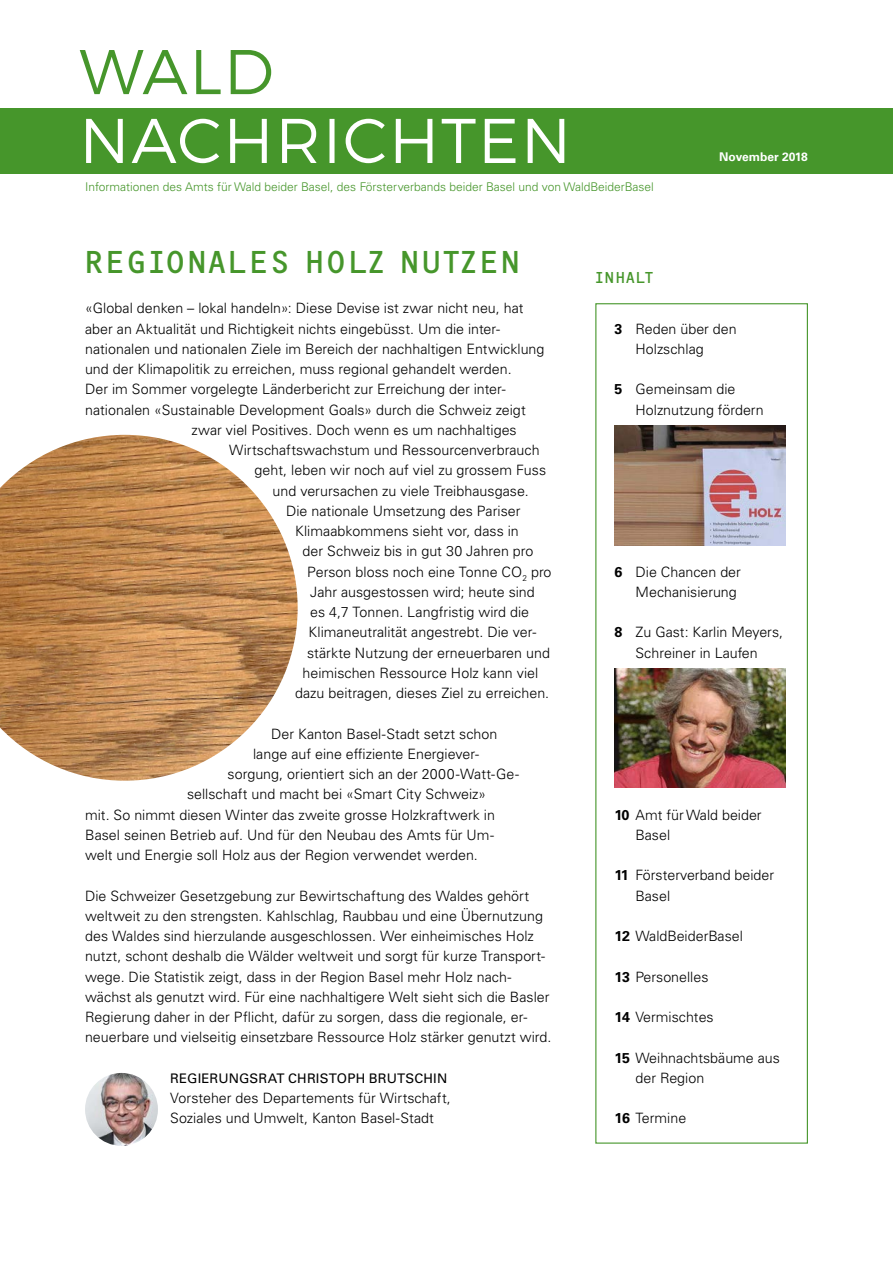
<style>
.page{position:relative;width:893px;height:1263px;background:#fff}
.page>*{position:absolute;margin:0;border:0;box-sizing:border-box;transform-origin:0 0}
.Überschrift_1__grün{font:33px "OCRF Pro";letter-spacing:.01em;color:#46962b}
.t1{font:16.5px "OCRF Pro";letter-spacing:.01em;color:#46962b}
.Fliesstext{font:300 14.25px/20.2px "Univers LT Pro 45";color:#000}
.Inhaltsverzeichnis{font:300 14.25px/20.2px "Univers LT Pro 45";color:#000}
.Name_unter_Text{font:13.2px "Univers LT Pro 55 Roman";letter-spacing:.015em;color:#000}
.t2{font:300 12px "Univers LT Std";color:#46962b}
.t3{font:700 12px "Univers LT Std";color:#fff}
.s1{font-family:"Univers LT Pro 65";font-weight:700}
</style>
<div class="page">
<div style="left:0;top:108px;width:893px;height:65px;background:#46962b"></div>
<svg style="left:86px;top:119px;width:478px;height:44px"></svg>
<svg style="left:80px;top:50px;width:191px;height:44px"></svg>
<img style="left:0;top:435px;width:298px;height:346px">
<img style="left:85px;top:1073px;width:73px;height:73px;border-radius:36px">
<img style="left:614px;top:425px;width:171px;height:120px">
<img style="left:614px;top:669px;width:171px;height:119px">
<div style="left:595px;top:303px;width:213px;height:841px;border:1px solid #46962b"></div>
<p class="t2" style="left:85px;top:179px;width:570px">Informationen des Amts für Wald beider Basel, des Försterverbands beider Basel und von WaldBeiderBasel</p>
<p class="Überschrift_1__grün" style="left:83px;top:235px;width:439px">REGIONALES HOLZ NUTZEN</p>
<p class="t1" style="left:595px;top:264px;width:60px">INHALT</p>
<p class="t3" style="left:719px;top:150px;width:90px">November 2018</p>
<p class="Fliesstext" style="left:85px;top:298px;width:440px">«Global denken – lokal handeln»: Diese Devise ist zwar nicht neu, hat</p>
<p class="Fliesstext" style="left:85px;top:318px;width:416px">aber an Aktualität und Richtigkeit nichts eingebüsst. Um die inter-</p>
<p class="Fliesstext" style="left:85px;top:338px;width:461px">nationalen und nationalen Ziele im Bereich der nachhaltigen Entwicklung</p>
<p class="Fliesstext" style="left:85px;top:358px;width:428px">und der Klimapolitik zu erreichen, muss regional gehandelt werden.</p>
<p class="Fliesstext" style="left:85px;top:379px;width:422px">Der im Sommer vorgelegte Länderbericht zur Erreichung der inter-</p>
<p class="Fliesstext" style="left:85px;top:399px;width:442px">nationalen «Sustainable Development Goals» durch die Schweiz zeigt</p>
<p class="Fliesstext" style="left:192px;top:419px;width:327px">zwar viel Positives. Doch wenn es um nachhaltiges</p>
<p class="Fliesstext" style="left:229px;top:439px;width:312px">Wirtschaftswachstum und Ressourcenverbrauch</p>
<p class="Fliesstext" style="left:255px;top:460px;width:293px">geht, leben wir noch auf viel zu grossem Fuss</p>
<p class="Fliesstext" style="left:273px;top:480px;width:258px">und verursachen zu viele Treibhausgase.</p>
<p class="Fliesstext" style="left:286px;top:500px;width:236px">Die nationale Umsetzung des Pariser</p>
<p class="Fliesstext" style="left:295px;top:520px;width:225px">Klimaabkommens sieht vor, dass in</p>
<p class="Fliesstext" style="left:303px;top:541px;width:232px">der Schweiz bis in gut 30 Jahren pro</p>
<p class="Fliesstext" style="left:307px;top:561px;width:246px">Person bloss noch eine Tonne CO<sub>2</sub> pro</p>
<p class="Fliesstext" style="left:310px;top:581px;width:226px">Jahr ausgestossen wird; heute sind</p>
<p class="Fliesstext" style="left:310px;top:601px;width:221px">es 4,7 Tonnen. Langfristig wird die</p>
<p class="Fliesstext" style="left:309px;top:622px;width:229px">Klimaneutralität angestrebt. Die ver-</p>
<p class="Fliesstext" style="left:307px;top:642px;width:244px">stärkte Nutzung der erneuerbaren und</p>
<p class="Fliesstext" style="left:303px;top:662px;width:237px">heimischen Ressource Holz kann viel</p>
<p class="Fliesstext" style="left:295px;top:682px;width:256px">dazu beitragen, dieses Ziel zu erreichen.</p>
<p class="Fliesstext" style="left:271px;top:723px;width:228px">Der Kanton Basel-Stadt setzt schon</p>
<p class="Fliesstext" style="left:253px;top:743px;width:227px">lange auf eine effiziente Energiever-</p>
<p class="Fliesstext" style="left:228px;top:763px;width:293px">sorgung, orientiert sich an der 2000-Watt-Ge-</p>
<p class="Fliesstext" style="left:187px;top:784px;width:301px">sellschaft und macht bei «Smart City Schweiz»</p>
<p class="Fliesstext" style="left:85px;top:804px;width:411px">mit. So nimmt diesen Winter das zweite grosse Holzkraftwerk in</p>
<p class="Fliesstext" style="left:85px;top:824px;width:411px">Basel seinen Betrieb auf. Und für den Neubau des Amts für Um-</p>
<p class="Fliesstext" style="left:85px;top:844px;width:394px">welt und Energie soll Holz aus der Region verwendet werden.</p>
<p class="Fliesstext" style="left:85px;top:885px;width:468px">Die Schweizer Gesetzgebung zur Bewirtschaftung des Waldes gehört weltweit zu den strengsten. Kahlschlag, Raubbau und eine Übernutzung des Waldes sind hierzulande ausgeschlossen. Wer einheimisches Holz nutzt, schont deshalb die Wälder weltweit und sorgt für kurze Transport&shy;wege. Die Statistik zeigt, dass in der Region Basel mehr Holz nach&shy;wächst als genutzt wird. Für eine nachhaltigere Welt sieht sich die Basler Regierung daher in der Pflicht, dafür zu sorgen, dass die regionale, er&shy;neuerbare und vielseitig einsetzbare Ressource Holz stärker genutzt wird.</p>
<p class="Name_unter_Text" style="left:170px;top:1069px;width:279px">REGIERUNGSRAT CHRISTOPH BRUTSCHIN</p>
<p class="Fliesstext" style="left:170px;top:1087px;width:282px">Vorsteher des Departements für Wirtschaft,<br>Soziales und Umwelt, Kanton Basel-Stadt</p>
<p class="Inhaltsverzeichnis" style="left:636px;top:318px;width:103px;text-indent:-21px"><span class="s1">3</span> Reden über den<br>Holzschlag</p>
<p class="Inhaltsverzeichnis" style="left:636px;top:379px;width:129px;text-indent:-21px"><span class="s1">5</span> Gemeinsam die<br>Holznutzung fördern</p>
<p class="Inhaltsverzeichnis" style="left:614px;top:561px;width:128px;text-align:right"><span class="s1">6</span> Die Chancen der<br>Mechanisierung</p>
<p class="Inhaltsverzeichnis" style="left:614px;top:622px;width:170px;text-align:center"><span class="s1">8</span> Zu Gast: Karlin Meyers,<br>Schreiner in Laufen</p>
<p class="Inhaltsverzeichnis" style="left:636px;top:804px;width:128px;text-indent:-21px"><span class="s1">10</span> Amt für Wald beider<br>Basel</p>
<p class="Inhaltsverzeichnis" style="left:636px;top:865px;width:140px;text-indent:-21px"><span class="s1">11</span> Försterverband beider<br>Basel</p>
<p class="Inhaltsverzeichnis" style="left:614px;top:925px;width:130px"><span class="s1">12</span> WaldBeiderBasel</p>
<p class="Inhaltsverzeichnis" style="left:614px;top:966px;width:96px"><span class="s1">13</span> Personelles</p>
<p class="Inhaltsverzeichnis" style="left:614px;top:1006px;width:101px"><span class="s1">14</span> Vermischtes</p>
<p class="Inhaltsverzeichnis" style="left:636px;top:1047px;width:146px;text-indent:-21px"><span class="s1">15</span> Weihnachtsbäume aus der Region</p>
<p class="Inhaltsverzeichnis" style="left:614px;top:1108px;width:73px"><span class="s1">16</span> Termine</p>
</div>
